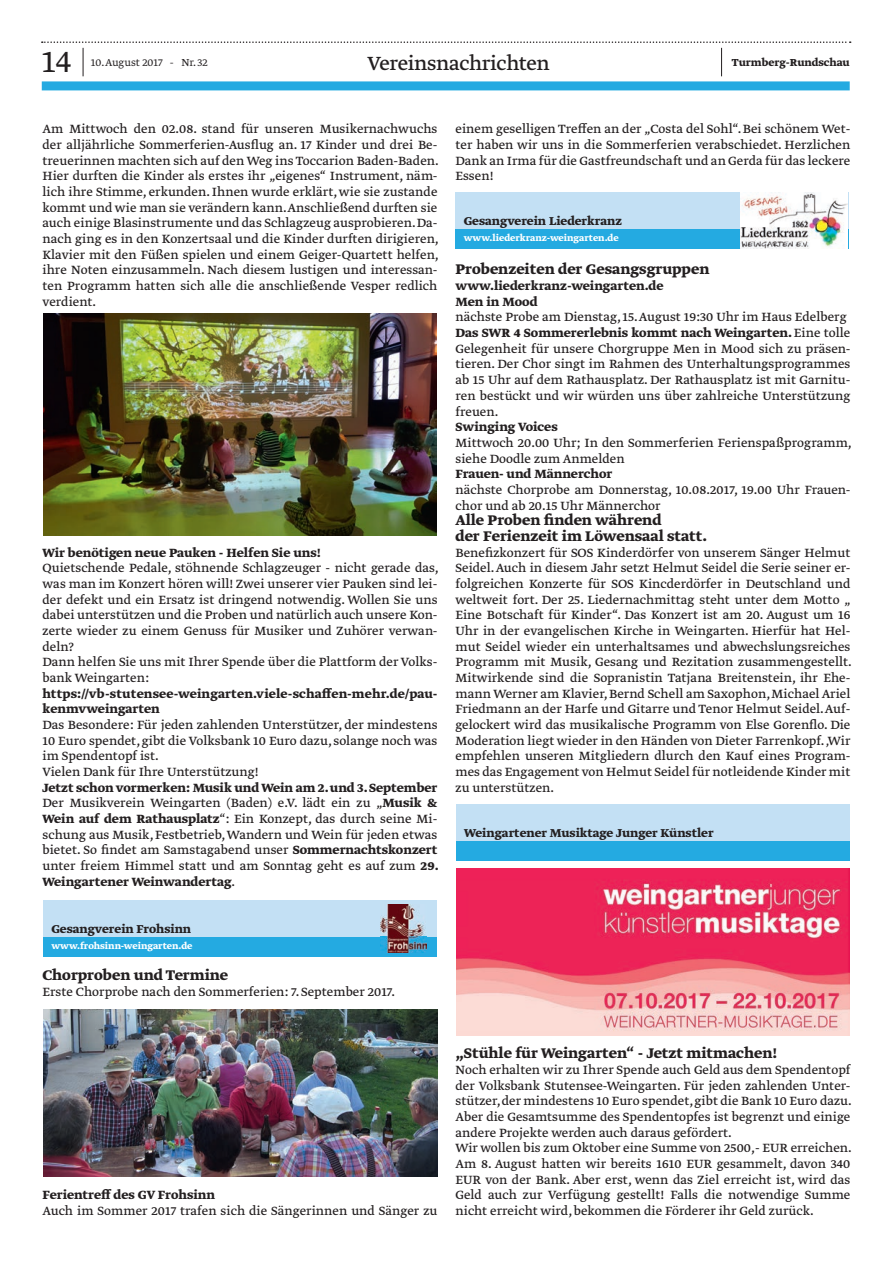
<style>
.page{position:relative;width:893px;height:1263px;background:#fff}
.page>*{position:absolute;margin:0;border:0;box-sizing:border-box;transform-origin:0 0}
.t1{font:300 36px "Greta Text Std";color:#231f20}
.t2{font:22.5px "Greta Text Std";letter-spacing:-.015em;color:#231f20}
.t3{font:700 16.5px/15.8px "Greta Text Std";color:#231f20}
.t4{font:14.1px/15.8px "Greta Text Std Regular Min";color:#231f20;text-align:justify}
.t5{font:700 14.1px/15.8px "Greta Text Std";color:#231f20}
.t6{font:700 13.5px "Greta Text Std";color:#231f20}
.t7{font:300 12px "Greta Text Std";color:#231f20}
.t8{font:700 12px "Greta Text Std";color:#231f20}
.t9{font:700 10.5px "Greta Text Std";color:#fff}
.s1{font-family:"Greta Text Std";font-weight:700}
.s2{font-family:"Greta Text Std Regular Min";font-weight:400}
</style>
<div class="page">
<div style="left:42px;top:81px;width:808px;height:9px;background:#24aae1"></div>
<svg style="left:42px;top:41px;width:809px;height:35px"></svg>
<div style="left:43px;top:900px;width:393px;height:57px;background:#c3e0f4"></div>
<div style="left:43px;top:937px;width:393px;height:20px;background:#24aae1"></div>
<img style="left:380px;top:904px;width:47px;height:49px">
<div style="left:455px;top:192px;width:394px;height:57px;background:#c3e0f4"></div>
<div style="left:455px;top:229px;width:394px;height:20px;background:#24aae1"></div>
<img style="left:741px;top:193px;width:106px;height:55px">
<div style="left:456px;top:804px;width:393px;height:57px;background:#c3e0f4"></div>
<div style="left:456px;top:841px;width:393px;height:20px;background:#24aae1"></div>
<img style="left:43px;top:314px;width:394px;height:221px">
<img style="left:44px;top:1009px;width:393px;height:168px">
<img style="left:456px;top:869px;width:394px;height:166px">
<h1 class="t1" style="left:42px;top:41px;width:32px">14</h1>
<p class="t7" style="left:91px;top:56px;width:118px">10. August 2017 - Nr. 32</p>
<h2 class="t2" style="left:368px;top:50px;width:184px">Vereinsnachrichten</h2>
<p class="t8" style="left:732px;top:56px;width:119px">Turmberg-Rundschau</p>
<p class="t4" style="left:43px;top:122px;width:398px">Am Mittwoch den 02.08. stand für unseren Musikernachwuchs der alljährliche Sommerferien-Ausflug an. 17 Kinder und drei Be&shy;treuerinnen machten sich auf den Weg ins Toccarion Baden-Baden.<br>Hier durften die Kinder als erstes ihr „eigenes“ Instrument, näm&shy;lich ihre Stimme, erkunden. Ihnen wurde erklärt, wie sie zustande kommt und wie man sie verändern kann.Anschließend durften sie auch einige Blasinstrumente und das Schlagzeug ausprobieren. Da&shy;nach ging es in den Konzertsaal und die Kinder durften dirigieren, Klavier mit den Füßen spielen und einem Geiger-Quartett helfen, ihre Noten einzusammeln. Nach diesem lustigen und interessan&shy;ten Programm hatten sich alle die anschließende Vesper redlich verdient.</p>
<p class="t5" style="left:43px;top:545px;width:280px">Wir benötigen neue Pauken - Helfen Sie uns!</p>
<p class="t4" style="left:43px;top:561px;width:398px;text-align:left">Quietschende Pedale, stöhnende Schlagzeuger - nicht gerade das, was man im Konzert hören will! Zwei unserer vier Pauken sind lei&shy;der defekt und ein Ersatz ist dringend notwendig. Wollen Sie uns dabei unterstützen und die Proben und natürlich auch unsere Kon&shy;zerte wieder zu einem Genuss für Musiker und Zuhörer verwan&shy;deln?<br>Dann helfen Sie uns mit Ihrer Spende über die Plattform der Volks&shy;bank Weingarten:</p>
<p class="t5" style="left:43px;top:686px;width:396px">https://vb-stutensee-weingarten.viele-schaffen-mehr.de/pau&shy;kenmvweingarten</p>
<p class="t4" style="left:43px;top:718px;width:396px;text-align:left">Das Besondere: Für jeden zahlenden Unterstützer, der mindestens 10 Euro spendet, gibt die Volksbank 10 Euro dazu, solange noch was im Spendentopf ist.<br>Vielen Dank für Ihre Unterstützung!</p>
<p class="t5" style="left:43px;top:780px;width:396px">Jetzt schon vormerken: Musik und Wein am 2. und 3. September</p>
<p class="t4" style="left:43px;top:796px;width:398px">Der Musikverein Weingarten (Baden) e.V. lädt ein zu „<span class="s1">Musik &amp; Wein auf dem Rathausplatz</span>“: Ein Konzept, das durch seine Mi&shy;schung aus Musik, Festbetrieb, Wandern und Wein für jeden etwas bietet. So findet am Samstagabend unser <span class="s1">Sommernachtskonzert </span>unter freiem Himmel statt und am Sonntag geht es auf zum <span class="s1">29.</span></p>
<p class="t5" style="left:43px;top:874px;width:194px">Weingartener Weinwandertag<span class="s2">.</span></p>
<p class="t6" style="left:51px;top:920px;width:141px">Gesangverein Frohsinn</p>
<p class="t9" style="left:51px;top:940px;width:143px">www.frohsinn-weingarten.de</p>
<p class="t3" style="left:43px;top:968px;width:187px">Chorproben und Termine</p>
<p class="t4" style="left:43px;top:984px;width:354px">Erste Chorprobe nach den Sommerferien: 7. September 2017.</p>
<p class="t4" style="left:455px;top:122px;width:396px">einem geselligen Treffen an der „Costa del Sohl“. Bei schönem Wet&shy;ter haben wir uns in die Sommerferien verabschiedet. Herzlichen Dank an Irma für die Gastfreundschaft und an Gerda für das leckere Essen!</p>
<p class="t6" style="left:464px;top:212px;width:160px">Gesangverein Liederkranz</p>
<p class="t9" style="left:464px;top:232px;width:156px">www.liederkranz-weingarten.de</p>
<p class="t3" style="left:455px;top:262px;width:256px">Probenzeiten der Gesangsgruppen</p>
<p class="t5" style="left:455px;top:279px;width:210px">www.liederkranz-weingarten.de<br>Men in Mood</p>
<p class="t4" style="left:455px;top:310px;width:393px">nächste Probe am Dienstag, 15. August 19:30 Uhr im Haus Edelberg</p>
<p class="t5" style="left:455px;top:326px;width:396px">Das SWR 4 Sommererlebnis kommt nach Weingarten. <span class="s2">Eine tolle</span></p>
<p class="t4" style="left:455px;top:341px;width:396px">Gelegenheit für unsere Chorgruppe Men in Mood sich zu präsen&shy;tieren. Der Chor singt im Rahmen des Unterhaltungsprogrammes ab 15 Uhr auf dem Rathausplatz. Der Rathausplatz ist mit Garnitu&shy;ren bestückt und wir würden uns über zahlreiche Unterstützung freuen.</p>
<p class="t5" style="left:455px;top:420px;width:104px">Swinging Voices</p>
<p class="t4" style="left:455px;top:435px;width:398px">Mittwoch 20.00 Uhr; In den Sommerferien Ferienspaßprogramm, siehe Doodle zum Anmelden</p>
<p class="t5" style="left:455px;top:467px;width:158px">Frauen- und Männerchor</p>
<p class="t4" style="left:455px;top:483px;width:396px">nächste Chorprobe am Donnerstag, 10.08.2017, 19.00 Uhr Frauen&shy;chor und ab 20.15 Uhr Männerchor</p>
<p class="t3" style="left:455px;top:513px;width:253px">Alle Proben finden während<br>der Ferienzeit im Löwensaal statt.</p>
<p class="t4" style="left:455px;top:545px;width:398px">Benefizkonzert für SOS Kinderdörfer von unserem Sänger Helmut Seidel. Auch in diesem Jahr setzt Helmut Seidel die Serie seiner er&shy;folgreichen Konzerte für SOS Kincderdörfer in Deutschland und weltweit fort. Der 25. Liedernachmittag steht unter dem Motto „ Eine Botschaft für Kinder“. Das Konzert ist am 20. August um 16<br>Uhr in der evangelischen Kirche in Weingarten. Hierfür hat Hel&shy;mut Seidel wieder ein unterhaltsames und abwechslungsreiches Programm mit Musik, Gesang und Rezitation zusammengestellt.<br>Mitwirkende sind die Sopranistin Tatjana Breitenstein, ihr Ehe&shy;mann Werner am Klavier, Bernd Schell am Saxophon, Michael Ariel Friedmann an der Harfe und Gitarre und Tenor Helmut Seidel. Auf&shy;gelockert wird das musikalische Programm von Else Gorenflo. Die Moderation liegt wieder in den Händen von Dieter Farrenkopf. ‚Wir empfehlen unseren Mitgliedern dlurch den Kauf eines Program&shy;mes das Engagement von Helmut Seidel für notleidende Kinder mit zu unterstützen.</p>
<p class="t6" style="left:464px;top:825px;width:251px">Weingartener Musiktage Junger Künstler</p>
<p class="t5" style="left:43px;top:1188px;width:174px">Ferientreff des GV Frohsinn</p>
<p class="t4" style="left:43px;top:1204px;width:396px">Auch im Sommer 2017 trafen sich die Sängerinnen und Sänger zu</p>
<p class="t3" style="left:455px;top:1046px;width:323px">„Stühle für Weingarten“ - Jetzt mitmachen!</p>
<p class="t4" style="left:455px;top:1062px;width:398px;text-align:left">Noch erhalten wir zu Ihrer Spende auch Geld aus dem Spendentopf der Volksbank Stutensee-Weingarten. Für jeden zahlenden Unter&shy;stützer, der mindestens 10 Euro spendet, gibt die Bank 10 Euro dazu.<br>Aber die Gesamtsumme des Spendentopfes ist begrenzt und einige andere Projekte werden auch daraus gefördert.<br>Wir wollen bis zum Oktober eine Summe von 2500,- EUR erreichen.<br>Am 8. August hatten wir bereits 1610 EUR gesammelt, davon 340<br>EUR von der Bank. Aber erst, wenn das Ziel erreicht ist, wird das Geld auch zur Verfügung gestellt! Falls die notwendige Summe nicht erreicht wird, bekommen die Förderer ihr Geld zurück.</p>
</div>
